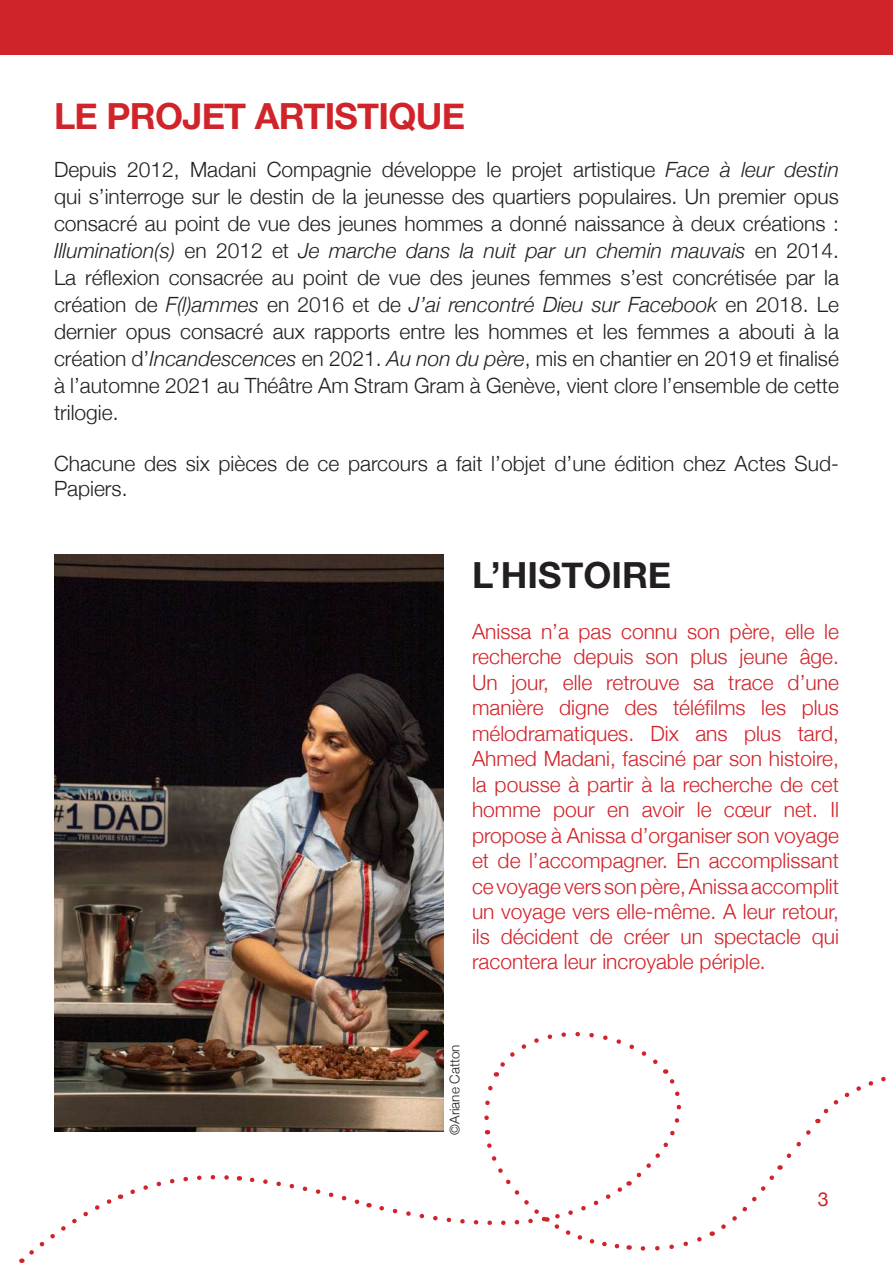
<style>
.page{position:relative;width:893px;height:1263px;background:#fff}
.page>*{position:absolute;margin:0;border:0;box-sizing:border-box;transform-origin:0 0}
.t1{font:700 36px "Helvetica Neue";letter-spacing:-.02em;color:#d1232a}
.t2{font:700 36px "Helvetica Neue";color:#231f20}
.t3{font:300 21px/27px "Helvetica Neue";color:#231f20;text-align:justify}
.t4{font:300 21px/25.3px "Helvetica Neue";color:#d1232a;text-align:justify}
.t5{font:19.5px "Helvetica Neue";color:#d1232a}
.t6{font:300 13.5px "Helvetica Neue";color:#231f20}
.s1{font-style:italic}
</style>
<div class="page">
<img style="left:54px;top:555px;width:390px;height:577px">
<div style="left:0;top:0;width:893px;height:54px;background:#d1232a"></div>
<svg style="left:21px;top:1194px;width:100px;height:69px"></svg>
<svg style="left:130px;top:1175px;width:110px;height:19px"></svg>
<svg style="left:250px;top:1177px;width:119px;height:31px"></svg>
<svg style="left:376px;top:1021px;width:510px;height:230px"></svg>
<h1 class="t1" style="left:54px;top:88px;width:412px">LE PROJET ARTISTIQUE</h1>
<p class="t3" style="left:54px;top:154px;width:786px">Depuis 2012, Madani Compagnie développe le projet artistique <span class="s1">Face à leur destin </span>qui s’interroge sur le destin de la jeunesse des quartiers populaires. Un premier opus consacré au point de vue des jeunes hommes a donné naissance à deux créations :<br><span class="s1">Illumination(s)</span> en 2012 et <span class="s1">Je marche dans la nuit par un chemin mauvais</span> en 2014.<br>La réflexion consacrée au point de vue des jeunes femmes s’est concrétisée par la création de <span class="s1">F(l)ammes</span> en 2016 et de <span class="s1">J’ai rencontré Dieu sur Facebook</span> en 2018. Le dernier opus consacré aux rapports entre les hommes et les femmes a abouti à la création d’<span class="s1">Incandescences</span> en 2021. <span class="s1">Au non du père</span>, mis en chantier en 2019 et finalisé à l’automne 2021 au Théâtre Am Stram Gram à Genève, vient clore l’ensemble de cette trilogie.</p>
<p class="t3" style="left:54px;top:449px;width:786px;line-height:25.5px">Chacune des six pièces de ce parcours a fait l’objet d’une édition chez Actes Sud-<br>Papiers.</p>
<h1 class="t2" style="left:472px;top:547px;width:201px">L’HISTOIRE</h1>
<p class="t4" style="left:472px;top:617px;width:368px">Anissa n’a pas connu son père, elle le recherche depuis son plus jeune âge.<br>Un jour, elle retrouve sa trace d’une manière digne des téléfilms les plus mélodramatiques. Dix ans plus tard, Ahmed Madani, fasciné par son histoire, la pousse à partir à la recherche de cet homme pour en avoir le cœur net. Il propose à Anissa d’organiser son voyage et de l’accompagner. En accomplissant ce voyage vers son père, Anissa accomplit un voyage vers elle-même. A leur retour, ils décident de créer un spectacle qui racontera leur incroyable périple.</p>
<p class="t6" style="left:444px;top:1135px;width:92px;rotate:-90deg">©Ariane Catton</p>
<p class="t5" style="left:818px;top:1185px;width:12px">3</p>
</div>
